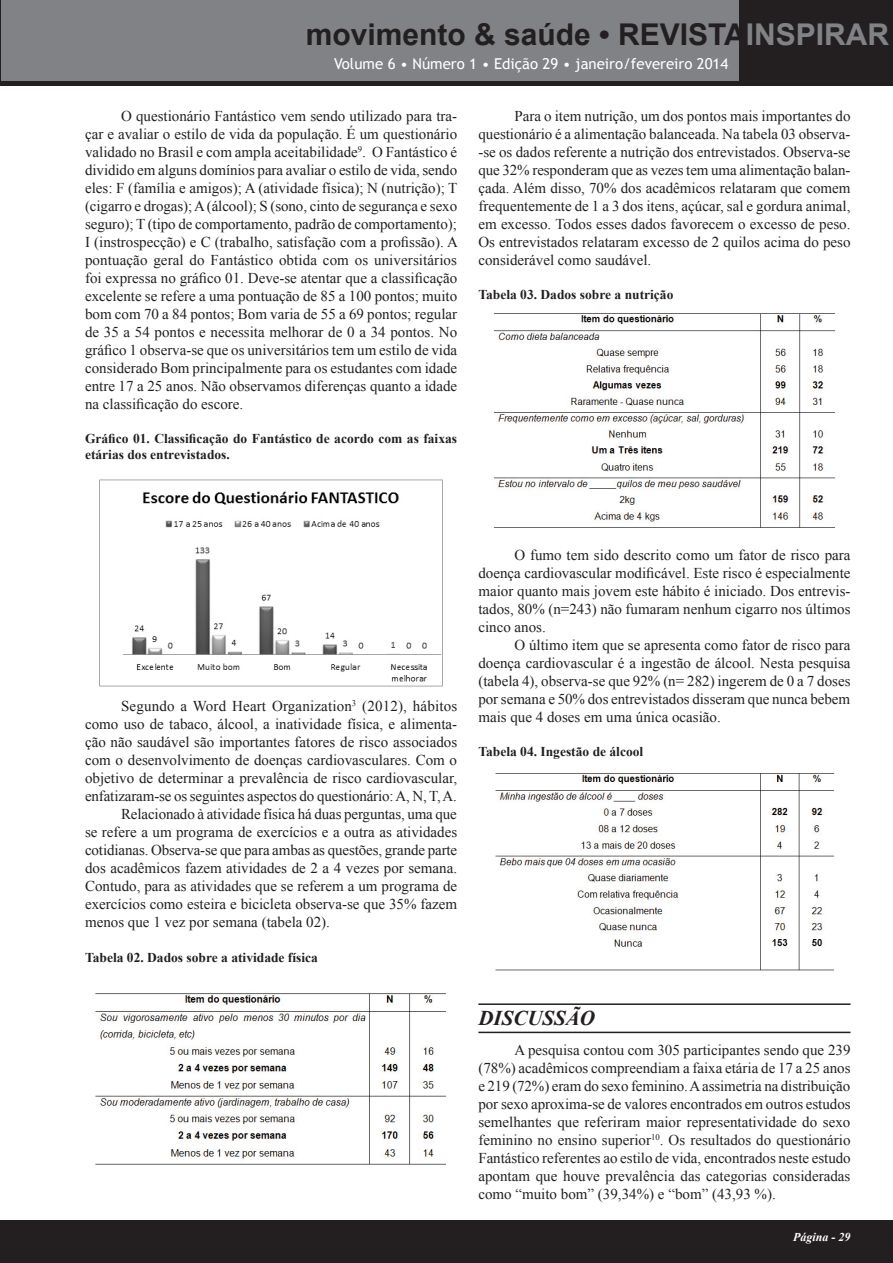
<style>
.page{position:relative;width:893px;height:1263px;background:#fff}
.page>*{position:absolute;margin:0;border:0;box-sizing:border-box;transform-origin:0 0}
.t1{font:700 30px "Arial";color:#231f20}
.t2{font:italic 700 21px "Times New Roman";color:#231f20}
.t3{font:15px/18px "Times New Roman";color:#231f20;text-align:justify}
.t4{font:15px "Trebuchet MS";color:#fff}
.t5{font:700 13.5px/16.2px "Times New Roman";color:#231f20}
.t6{font:italic 700 12px "Times New Roman";color:#fff}
.s1{color:#808285}
</style>
<div class="page">
<div style="left:0;top:1220px;width:893px;height:43px;background:#231f20"></div>
<div style="left:0;top:0;width:893px;height:85px;background:#231f20"></div>
<div style="left:2px;top:0;width:737px;height:80px;background:#808285"></div>
<img style="left:99px;top:479px;width:344px;height:208px">
<img style="left:95px;top:993px;width:351px;height:172px">
<hr style="left:478px;top:1003px;width:372px;height:2px;background:#231f20">
<hr style="left:478px;top:1032px;width:372px;height:1px;background:#231f20">
<img style="left:494px;top:313px;width:341px;height:215px">
<img style="left:495px;top:773px;width:339px;height:198px">
<h1 class="t1" style="left:306px;top:15px;width:585px">movimento &amp; saúde • REVISTA<span class="s1">INSPIRAR</span></h1>
<p class="t4" style="left:334px;top:55px;width:396px">Volume 6 • Número 1 • Edição 29 • janeiro/fevereiro 2014</p>
<p class="t3" style="left:85px;top:107px;width:374px;text-indent:36px">O questionário Fantástico vem sendo utilizado para tra&shy;çar e avaliar o estilo de vida da população. É um questionário validado no Brasil e com ampla aceitabilidade<sup>9</sup>. O Fantástico é dividido em alguns domínios para avaliar o estilo de vida, sendo eles: F (família e amigos); A (atividade física); N (nutrição); T (cigarro e drogas); A (álcool); S (sono, cinto de segurança e sexo seguro); T (tipo de comportamento, padrão de comportamento); I (instrospecção) e C (trabalho, satisfação com a profissão). A pontuação geral do Fantástico obtida com os universitários foi expressa no gráfico 01. Deve-se atentar que a classificação excelente se refere a uma pontuação de 85 a 100 pontos; muito bom com 70 a 84 pontos; Bom varia de 55 a 69 pontos; regular de 35 a 54 pontos e necessita melhorar de 0 a 34 pontos. No gráfico 1 observa-se que os universitários tem um estilo de vida considerado Bom principalmente para os estudantes com idade entre 17 a 25 anos. Não observamos diferenças quanto a idade na classificação do escore.</p>
<p class="t5" style="left:85px;top:430px;width:374px">Gráfico 01. Classificação do Fantástico de acordo com as faixas etárias dos entrevistados.</p>
<p class="t3" style="left:478px;top:107px;width:374px;text-indent:36px">Para o item nutrição, um dos pontos mais importantes do questionário é a alimentação balanceada. Na tabela 03 observa--se os dados referente a nutrição dos entrevistados. Observa-se que 32% responderam que as vezes tem uma alimentação balan&shy;çada. Além disso, 70% dos acadêmicos relataram que comem frequentemente de 1 a 3 dos itens, açúcar, sal e gordura animal, em excesso. Todos esses dados favorecem o excesso de peso.<br>Os entrevistados relataram excesso de 2 quilos acima do peso considerável como saudável.</p>
<p class="t5" style="left:478px;top:286px;width:197px">Tabela 03. Dados sobre a nutrição</p>
<p class="t3" style="left:121px;top:697px;width:338px">Segundo a Word Heart Organization<sup>3</sup> (2012), hábitos</p>
<p class="t3" style="left:85px;top:715px;width:374px">como uso de tabaco, álcool, a inatividade física, e alimenta-</p>
<p class="t3" style="left:85px;top:733px;width:374px">ção não saudável são importantes fatores de risco associados</p>
<p class="t3" style="left:85px;top:751px;width:374px">com o desenvolvimento de doenças cardiovasculares. Com o</p>
<p class="t3" style="left:85px;top:769px;width:374px">objetivo de determinar a prevalência de risco cardiovascular,</p>
<p class="t3" style="left:85px;top:787px;width:373px">enfatizaram-se os seguintes aspectos do questionário: A, N, T, A.</p>
<p class="t3" style="left:121px;top:805px;width:337px">Relacionado à atividade física há duas perguntas, uma que</p>
<p class="t3" style="left:85px;top:823px;width:374px">se refere a um programa de exercícios e a outra as atividades</p>
<p class="t3" style="left:85px;top:841px;width:374px">cotidianas. Observa-se que para ambas as questões, grande parte</p>
<p class="t3" style="left:85px;top:859px;width:374px">dos acadêmicos fazem atividades de 2 a 4 vezes por semana.</p>
<p class="t3" style="left:85px;top:877px;width:374px">Contudo, para as atividades que se referem a um programa de</p>
<p class="t3" style="left:85px;top:895px;width:374px">exercícios como esteira e bicicleta observa-se que 35% fazem</p>
<p class="t3" style="left:85px;top:913px;width:246px">menos que 1 vez por semana (tabela 02).</p>
<p class="t5" style="left:85px;top:949px;width:234px">Tabela 02. Dados sobre a atividade física</p>
<p class="t3" style="left:478px;top:546px;width:374px;text-indent:36px">O fumo tem sido descrito como um fator de risco para doença cardiovascular modificável. Este risco é especialmente maior quanto mais jovem este hábito é iniciado. Dos entrevis&shy;tados, 80% (n=243) não fumaram nenhum cigarro nos últimos cinco anos.</p>
<p class="t3" style="left:478px;top:636px;width:374px;text-indent:36px">O último item que se apresenta como fator de risco para doença cardiovascular é a ingestão de álcool. Nesta pesquisa (tabela 4), observa-se que 92% (n= 282) ingerem de 0 a 7 doses por semana e 50% dos entrevistados disseram que nunca bebem mais que 4 doses em uma única ocasião.</p>
<p class="t5" style="left:478px;top:743px;width:166px">Tabela 04. Ingestão de álcool</p>
<h2 class="t2" style="left:478px;top:1003px;width:118px">DISCUSSÃO</h2>
<p class="t3" style="left:478px;top:1041px;width:374px;text-indent:36px">A pesquisa contou com 305 participantes sendo que 239 (78%) acadêmicos compreendiam a faixa etária de 17 a 25 anos e 219 (72%) eram do sexo feminino. A assimetria na distribuição por sexo aproxima-se de valores encontrados em outros estudos semelhantes que referiram maior representatividade do sexo feminino no ensino superior<sup>10</sup>. Os resultados do questionário Fantástico referentes ao estilo de vida, encontrados neste estudo apontam que houve prevalência das categorias consideradas como “muito bom” (39,34%) e “bom” (43,93 %).</p>
<p class="t6" style="left:793px;top:1229px;width:59px">Página - 29</p>
</div>
